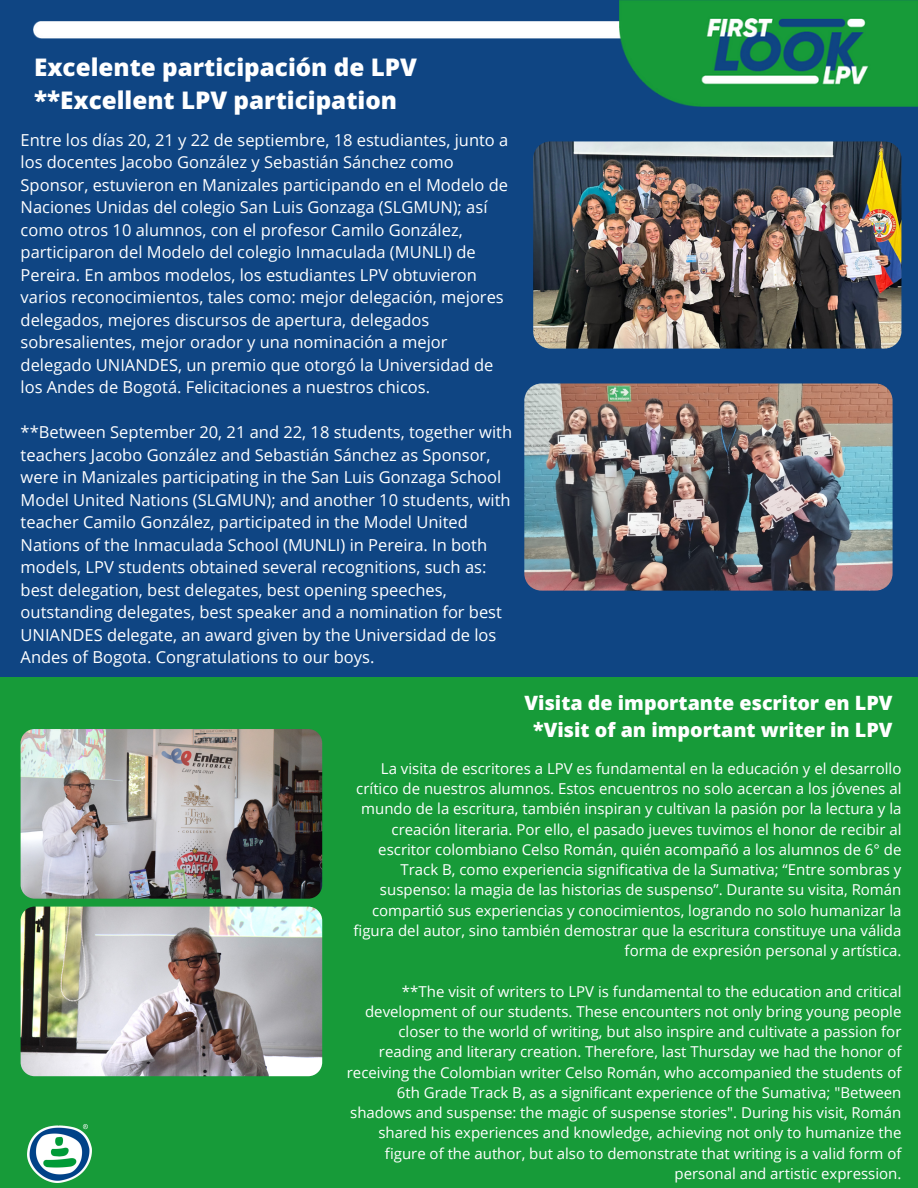
<style>
.page{position:relative;width:918px;height:1188px;background:#fff}
.page>*{position:absolute;margin:0;border:0;box-sizing:border-box;transform-origin:0 0}
.t1{font:800 24.3px "Open Sans";color:#fff}
.t2{font:800 19.8px "Open Sans";color:#fff}
.t3{font:16.5px/22.5px "Open Sans";color:#fff}
.t4{font:15px/20.2px "Open Sans";color:#fff;text-align:right}
</style>
<div class="page">
<div style="left:0;top:0;width:918px;height:677px;background:#0f4583"></div>
<img style="left:34px;top:21px;width:586px;height:17px">
<img style="left:620px;top:0;width:298px;height:107px">
<div style="left:0;top:677px;width:918px;height:511px;background:#179b39"></div>
<img style="left:28px;top:1125px;width:64px;height:57px">
<img style="left:524px;top:383px;width:369px;height:208px;border-radius:17px">
<img style="left:533px;top:141px;width:368px;height:208px;border-radius:17px">
<img style="left:21px;top:907px;width:301px;height:169px;border-radius:14px">
<img style="left:21px;top:729px;width:301px;height:170px;border-radius:14px">
<p class="t1" style="left:34px;top:50px;width:384px">Excelente participación de LPV</p>
<p class="t1" style="left:34px;top:83px;width:364px">**Excellent LPV participation</p>
<p class="t3" style="left:21px;top:128px;width:489px">Entre los días 20, 21 y 22 de septiembre, 18 estudiantes, junto a los docentes Jacobo González y Sebastián Sánchez como Sponsor, estuvieron en Manizales participando en el Modelo de Naciones Unidas del colegio San Luis Gonzaga (SLGMUN); así como otros 10 alumnos, con el profesor Camilo González, participaron del Modelo del colegio Inmaculada (MUNLI) de Pereira. En ambos modelos, los estudiantes LPV obtuvieron varios reconocimientos, tales como: mejor delegación, mejores delegados, mejores discursos de apertura, delegados sobresalientes, mejor orador y una nominación a mejor delegado UNIANDES, un premio que otorgó la Universidad de los Andes de Bogotá. Felicitaciones a nuestros chicos.</p>
<p class="t3" style="left:21px;top:421px;width:493px">**Between September 20, 21 and 22, 18 students, together with teachers Jacobo González and Sebastián Sánchez as Sponsor, were in Manizales participating in the San Luis Gonzaga School Model United Nations (SLGMUN); and another 10 students, with teacher Camilo González, participated in the Model United Nations of the Inmaculada School (MUNLI) in Pereira. In both models, LPV students obtained several recognitions, such as: best delegation, best delegates, best opening speeches, outstanding delegates, best speaker and a nomination for best UNIANDES delegate, an award given by the Universidad de los Andes of Bogota. Congratulations to our boys.</p>
<p class="t2" style="left:525px;top:688px;width:369px">Visita de importante escritor en LPV</p>
<p class="t2" style="left:533px;top:715px;width:361px">*Visit of an important writer in LPV</p>
<p class="t4" style="left:353px;top:758px;width:550px">La visita de escritores a LPV es fundamental en la educación y el desarrollo crítico de nuestros alumnos. Estos encuentros no solo acercan a los jóvenes al mundo de la escritura, también inspiran y cultivan la pasión por la lectura y la creación literaria. Por ello, el pasado jueves tuvimos el honor de recibir al escritor colombiano Celso Román, quién acompañó a los alumnos de 6° de Track B, como experiencia significativa de la Sumativa; “Entre sombras y suspenso: la magia de las historias de suspenso”. Durante su visita, Román compartió sus experiencias y conocimientos, logrando no solo humanizar la figura del autor, sino también demostrar que la escritura constituye una válida forma de expresión personal y artística.</p>
<p class="t4" style="left:347px;top:981px;width:556px">**The visit of writers to LPV is fundamental to the education and critical development of our students. These encounters not only bring young people closer to the world of writing, but also inspire and cultivate a passion for reading and literary creation. Therefore, last Thursday we had the honor of receiving the Colombian writer Celso Román, who accompanied the students of 6th Grade Track B, as a significant experience of the Sumativa; "Between shadows and suspense: the magic of suspense stories". During his visit, Román shared his experiences and knowledge, achieving not only to humanize the figure of the author, but also to demonstrate that writing is a valid form of personal and artistic expression.</p>
</div>
